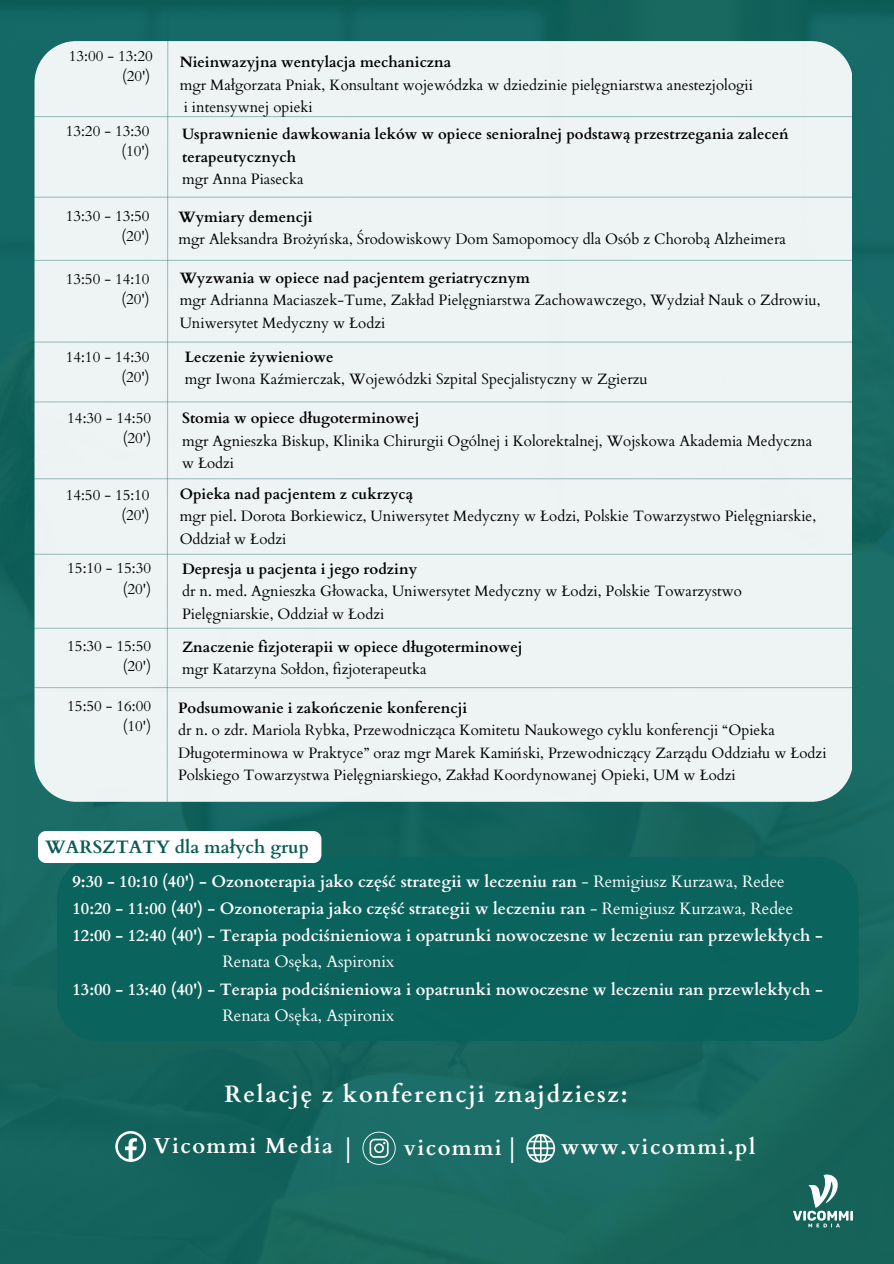
<style>
.page{position:relative;width:894px;height:1264px;background:#fff}
.page>*{position:absolute;margin:0;border:0;box-sizing:border-box;transform-origin:0 0}
.t1{font:25.8px "Open Sans";color:#fff}
.t2{font:700 23.55px "Cardo";letter-spacing:.065em;color:#fff}
.t3{font:700 21.75px "Cardo";letter-spacing:.065em;color:#fff}
.t4{font:700 18px "Cardo";color:#095c56}
.t5{font:700 16.5px/27px "Cardo";color:#fff}
.t6{font:16.5px "Cardo";color:#fff}
.t7{font:15px/22.5px "Cardo";color:#000}
.t8{font:700 15px/22.5px "Cardo";color:#000}
.s1{font-weight:400}
</style>
<div class="page">
<div style="left:0;top:0;width:893px;height:1263px;background:#17675f"></div>
<div style="left:34px;top:41px;width:817px;height:760px;background:#eef4f3"></div>
<img style="left:793px;top:1174px;width:60px;height:54px">
<hr style="left:33px;top:341px;width:823px;height:1px;background:#0a635d">
<hr style="left:31px;top:478px;width:823px;height:1px;background:#0a635d">
<hr style="left:32px;top:627px;width:824px;height:2px;background:#0a635d">
<div style="left:57px;top:856px;width:801px;height:185px;background:#0a635d"></div>
<div style="left:38px;top:831px;width:283px;height:32px;background:#fff;border-radius:8px"></div>
<svg style="left:166px;top:0;width:2px;height:802px;background:#bad2d1"></svg>
<hr style="left:34px;top:687px;width:824px;height:1px;background:#0a635d">
<hr style="left:29px;top:401px;width:823px;height:1px;background:#0a635d">
<hr style="left:31px;top:553px;width:823px;height:2px;background:#0a635d">
<svg style="left:115px;top:1131px;width:31px;height:30px"></svg>
<svg style="left:526px;top:1133px;width:29px;height:29px"></svg>
<svg style="left:362px;top:1131px;width:33px;height:33px"></svg>
<hr style="left:31px;top:260px;width:823px;height:1px;background:#0a635d">
<hr style="left:32px;top:116px;width:823px;height:1px;background:#0a635d">
<hr style="left:32px;top:197px;width:824px;height:1px;background:#0a635d">
<p class="t7" style="left:69px;top:45px;width:85px">13:00 - 13:20</p>
<p class="t7" style="left:122px;top:65px;width:30px">(20')</p>
<p class="t8" style="left:180px;top:51px;width:273px">Nieinwazyjna wentylacja mechaniczna</p>
<h1 class="t7" style="left:180px;top:74px;width:574px">mgr Małgorzata Pniak, Konsultant wojewódzka w dziedzinie pielęgniarstwa anestezjologii</h1>
<p class="t7" style="left:184px;top:96px;width:130px">i intensywnej opieki</p>
<h3 class="t7" style="left:66px;top:120px;width:85px">13:20 - 13:30</h3>
<h3 class="t7" style="left:121px;top:140px;width:30px">(10')</h3>
<h3 class="t8" style="left:182px;top:123px;width:608px">Usprawnienie dawkowania leków w opiece senioralnej podstawą przestrzegania zaleceń terapeutycznych</h3>
<h2 class="t7" style="left:182px;top:168px;width:123px">mgr Anna Piasecka</h2>
<h1 class="t7" style="left:66px;top:205px;width:85px">13:30 - 13:50</h1>
<p class="t7" style="left:121px;top:225px;width:30px">(20')</p>
<h1 class="t7" style="left:66px;top:268px;width:85px">13:50 - 14:10</h1>
<p class="t7" style="left:121px;top:288px;width:30px">(20')</p>
<p class="t8" style="left:178px;top:205px;width:135px">Wymiary demencji</p>
<p class="t7" style="left:178px;top:228px;width:608px">mgr Aleksandra Brożyńska, Środowiskowy Dom Samopomocy dla Osób z Chorobą Alzheimera</p>
<p class="t8" style="left:180px;top:267px;width:352px">Wyzwania w opiece nad pacjentem geriatrycznym</p>
<p class="t7" style="left:180px;top:289px;width:642px">mgr Adrianna Maciaszek-Tume, Zakład Pielęgniarstwa Zachowawczego, Wydział Nauk o Zdrowiu,<br>Uniwersytet Medyczny w Łodzi</p>
<p class="t7" style="left:66px;top:346px;width:85px">14:10 - 14:30</p>
<p class="t7" style="left:121px;top:366px;width:30px">(20')</p>
<p class="t8" style="left:185px;top:346px;width:150px">Leczenie żywieniowe</p>
<h2 class="t7" style="left:185px;top:368px;width:464px">mgr Iwona Kaźmierczak, Wojewódzki Szpital Specjalistyczny w Zgierzu</h2>
<p class="t7" style="left:67px;top:407px;width:85px">14:30 - 14:50</p>
<p class="t7" style="left:123px;top:427px;width:30px">(20')</p>
<p class="t7" style="left:66px;top:484px;width:85px">14:50 - 15:10</p>
<p class="t7" style="left:121px;top:504px;width:30px">(20')</p>
<p class="t7" style="left:67px;top:557px;width:85px">15:10 - 15:30</p>
<p class="t7" style="left:123px;top:577px;width:30px">(20')</p>
<p class="t8" style="left:182px;top:407px;width:239px">Stomia w opiece długoterminowej</p>
<p class="t7" style="left:182px;top:429px;width:631px">mgr Agnieszka Biskup, Klinika Chirurgii Ogólnej i Kolorektalnej, Wojskowa Akademia Medyczna</p>
<p class="t7" style="left:182px;top:452px;width:54px">w Łodzi</p>
<p class="t8" style="left:180px;top:482px;width:235px">Opieka nad pacjentem z cukrzycą</p>
<p class="t7" style="left:180px;top:505px;width:638px">mgr piel. Dorota Borkiewicz, Uniwersytet Medyczny w Łodzi, Polskie Towarzystwo Pielęgniarskie,<br>Oddział w Łodzi</p>
<p class="t8" style="left:182px;top:558px;width:237px">Depresja u pacjenta i jego rodziny</p>
<p class="t7" style="left:182px;top:580px;width:561px">dr n. med. Agnieszka Głowacka, Uniwersytet Medyczny w Łodzi, Polskie Towarzystwo<br>Pielęgniarskie, Oddział w Łodzi</p>
<p class="t7" style="left:67px;top:634px;width:85px">15:30 - 15:50</p>
<p class="t7" style="left:123px;top:655px;width:30px">(20')</p>
<p class="t7" style="left:67px;top:695px;width:85px">15:50 - 16:00</p>
<p class="t7" style="left:123px;top:715px;width:30px">(10')</p>
<p class="t8" style="left:182px;top:635px;width:342px">Znaczenie fizjoterapii w opiece długoterminowej</p>
<p class="t7" style="left:182px;top:658px;width:246px">mgr Katarzyna Sołdon, fizjoterapeutka</p>
<p class="t8" style="left:178px;top:697px;width:290px">Podsumowanie i zakończenie konferencji</p>
<p class="t7" style="left:178px;top:719px;width:649px">dr n. o zdr. Mariola Rybka, Przewodnicząca Komitetu Naukowego cyklu konferencji “Opieka<br>Długoterminowa w Praktyce” oraz mgr Marek Kamiński, Przewodniczący Zarządu Oddziału w Łodzi<br>Polskiego Towarzystwa Pielęgniarskiego, Zakład Koordynowanej Opieki, UM w Łodzi</p>
<p class="t4" style="left:45px;top:834px;width:265px">WARSZTATY dla małych grup</p>
<p class="t5" style="left:72px;top:868px;width:751px">9:30 - 10:10 (40') - Ozonoterapia jako część strategii w leczeniu ran <span class="s1">- Remigiusz Kurzawa, Redee<br></span>10:20 - 11:00 (40') - Ozonoterapia jako część strategii w leczeniu ran <span class="s1">- Remigiusz Kurzawa, Redee<br></span>12:00 - 12:40 (40') - Terapia podciśnieniowa i opatrunki nowoczesne w leczeniu ran przewlekłych -</p>
<p class="t5" style="left:72px;top:976px;width:751px">13:00 - 13:40 (40') - Terapia podciśnieniowa i opatrunki nowoczesne w leczeniu ran przewlekłych -</p>
<p class="t6" style="left:222px;top:950px;width:173px">Renata Osęka, Aspironix</p>
<p class="t6" style="left:222px;top:1004px;width:173px">Renata Osęka, Aspironix</p>
<p class="t2" style="left:224px;top:1079px;width:404px">Relację z konferencji znajdziesz:</p>
<p class="t3" style="left:153px;top:1131px;width:181px">Vicommi Media</p>
<p class="t1" style="left:341px;top:1129px;width:16px">|</p>
<p class="t3" style="left:404px;top:1132px;width:99px">vicommi</p>
<p class="t1" style="left:505px;top:1129px;width:16px">|</p>
<p class="t3" style="left:561px;top:1132px;width:196px">www.vicommi.pl</p>
</div>
